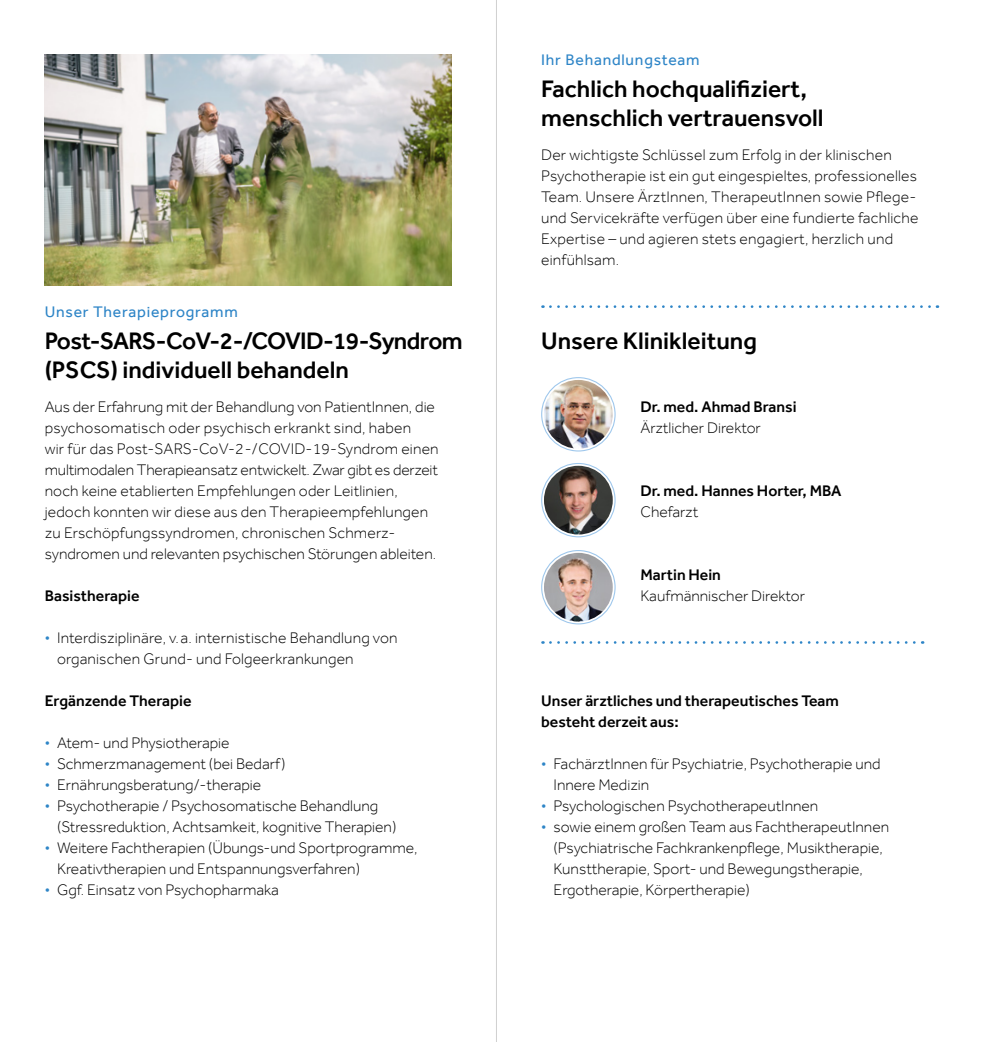
<style>
.page{position:relative;width:983px;height:1042px;background:#fff}
.page>*{position:absolute;margin:0;border:0;box-sizing:border-box;transform-origin:0 0}
.t1{font:500 24.5px/29.8px "Effra";color:#000}
.t2{font:300 15.75px/21px "Effra";color:#000}
.t3{font:500 15.75px/21px "Effra";color:#000}
.t4{font:15.75px "Effra";letter-spacing:.05em;color:#2e85c7}
.s1{color:#2e85c7}
</style>
<div class="page">
<img style="left:45px;top:55px;width:406px;height:231px">
<svg style="left:550px;top:305px;width:387px;height:3px"></svg>
<svg style="left:550px;top:641px;width:372px;height:3px"></svg>
<div style="left:541px;top:463px;width:74px;height:74px;border:1px solid #9ec7ec;border-radius:50%"></div>
<img style="left:544px;top:553px;width:68px;height:68px;border-radius:34px">
<div style="left:541px;top:550px;width:74px;height:74px;border:1px solid #9ec7ec;border-radius:50%"></div>
<img style="left:544px;top:466px;width:68px;height:68px;border-radius:34px">
<img style="left:544px;top:380px;width:68px;height:69px;border-radius:34px">
<div style="left:541px;top:377px;width:74px;height:74px;border:1px solid #9ec7ec;border-radius:50%"></div>
<hr style="left:496px;top:0;width:1px;height:1042px;background:#d0d0d0">
<p class="t4" style="left:45px;top:302px;width:194px">Unser Therapieprogramm</p>
<h1 class="t1" style="left:45px;top:325px;width:419px">Post-SARS-CoV-2-/COVID-19-Syndrom (PSCS) individuell behandeln</h1>
<p class="t2" style="left:45px;top:396px;width:395px">Aus der Erfahrung mit der Behandlung von PatientInnen, die psychosomatisch oder psychisch erkrankt sind, haben<br>wir für das Post-SARS-CoV-2-/COVID-19-Syndrom einen multimodalen Therapieansatz entwickelt. Zwar gibt es derzeit noch keine etablierten Empfehlungen oder Leitlinien, jedoch konnten wir diese aus den Therapieempfehlungen zu Erschöpfungssyndromen, chronischen Schmerz&shy;syndromen und relevanten psychischen Störungen ableiten.</p>
<p class="t3" style="left:45px;top:585px;width:96px">Basistherapie</p>
<p class="t2" style="left:57px;top:627px;width:342px;text-indent:-12px"><span class="s1">•</span> Interdisziplinäre, v. a. internistische Behandlung von organischen Grund- und Folgeerkrankungen</p>
<p class="t3" style="left:45px;top:690px;width:148px">Ergänzende Therapie</p>
<p class="t2" style="left:45px;top:732px;width:186px"><span class="s1">•</span> Atem- und Physiotherapie</p>
<p class="t2" style="left:45px;top:753px;width:242px"><span class="s1">•</span> Schmerzmanagement (bei Bedarf)</p>
<p class="t2" style="left:45px;top:774px;width:218px"><span class="s1">•</span> Ernährungsberatung/-therapie</p>
<p class="t2" style="left:57px;top:795px;width:341px;text-indent:-12px"><span class="s1">•</span> Psychotherapie / Psychosomatische Behandlung (Stressreduktion, Achtsamkeit, kognitive Therapien)</p>
<p class="t2" style="left:57px;top:837px;width:362px;text-indent:-12px"><span class="s1">•</span> Weitere Fachtherapien (Übungs-und Sportprogramme,<br>Kreativtherapien und Entspannungsverfahren)</p>
<p class="t2" style="left:45px;top:879px;width:236px"><span class="s1">•</span> Ggf. Einsatz von Psychopharmaka</p>
<p class="t4" style="left:541px;top:50px;width:160px">Ihr Behandlungsteam</p>
<h1 class="t1" style="left:541px;top:73px;width:284px">Fachlich hochqualifiziert, menschlich vertrauensvoll</h1>
<p class="t2" style="left:541px;top:144px;width:379px">Der wichtigste Schlüssel zum Erfolg in der klinischen Psychotherapie ist ein gut eingespieltes, professionelles Team. Unsere ÄrztInnen, TherapeutInnen sowie Pflege&shy;und Servicekräfte verfügen über eine fundierte fachliche Expertise – und agieren stets engagiert, herzlich und einfühlsam.</p>
<h1 class="t1" style="left:541px;top:325px;width:217px">Unsere Klinikleitung</h1>
<p class="t3" style="left:640px;top:396px;width:158px">Dr. med. Ahmad Bransi</p>
<p class="t2" style="left:640px;top:417px;width:122px">Ärztlicher Direktor</p>
<p class="t3" style="left:640px;top:480px;width:202px">Dr. med. Hannes Horter, MBA</p>
<p class="t2" style="left:640px;top:501px;width:59px">Chefarzt</p>
<p class="t3" style="left:640px;top:564px;width:82px">Martin Hein</p>
<p class="t2" style="left:640px;top:585px;width:166px">Kaufmännischer Direktor</p>
<p class="t3" style="left:541px;top:690px;width:299px">Unser ärztliches und therapeutisches Team besteht derzeit aus:</p>
<p class="t2" style="left:553px;top:753px;width:328px;text-indent:-12px"><span class="s1">•</span> FachärztInnen für Psychiatrie, Psychotherapie und<br>Innere Medizin</p>
<p class="t2" style="left:541px;top:795px;width:279px"><span class="s1">•</span> Psychologischen PsychotherapeutInnen</p>
<p class="t2" style="left:553px;top:816px;width:337px;text-indent:-12px"><span class="s1">•</span> sowie einem großen Team aus FachtherapeutInnen (Psychiatrische Fachkrankenpflege, Musiktherapie, Kunsttherapie, Sport- und Bewegungstherapie, Ergotherapie, Körpertherapie)</p>
</div>
